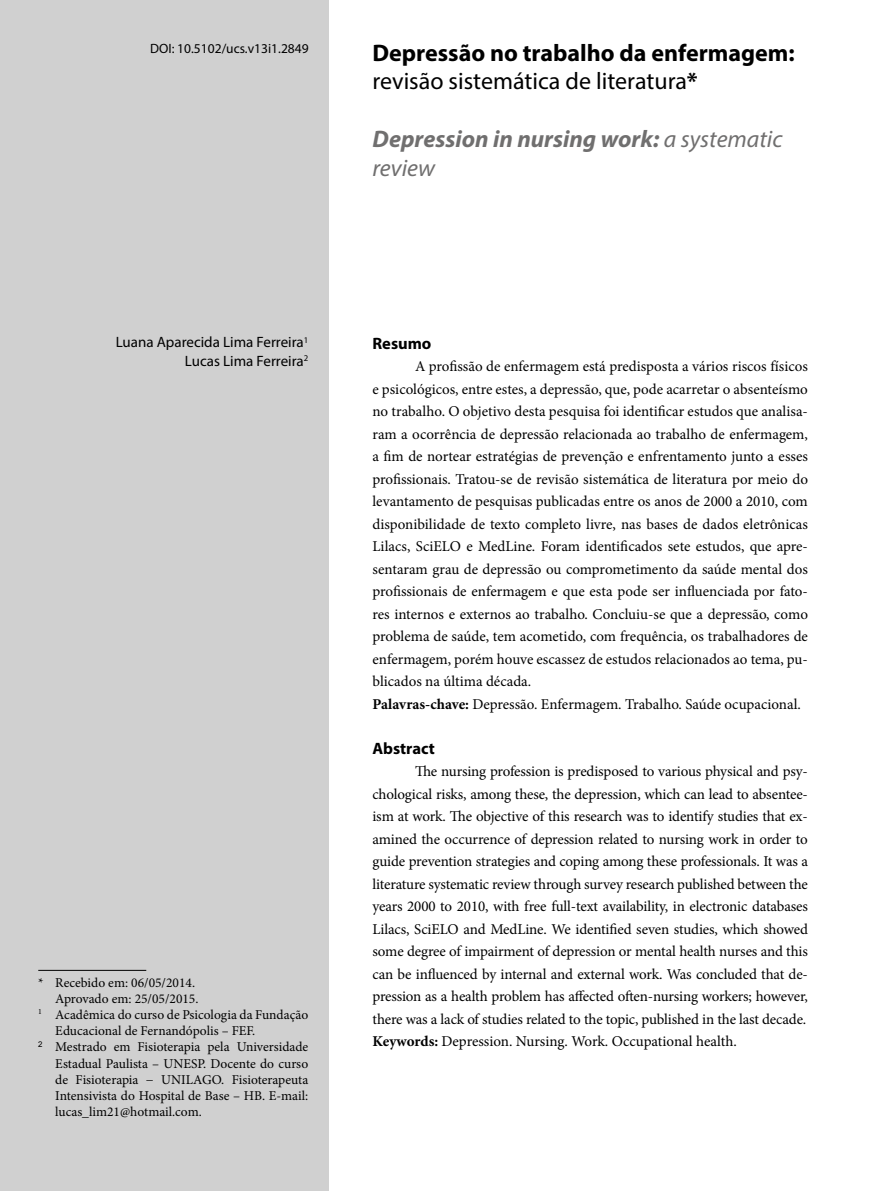
<style>
.page{position:relative;width:893px;height:1191px;background:#fff}
.page>*{position:absolute;margin:0;border:0;box-sizing:border-box;transform-origin:0 0}
.t1{font:700 24px/28.8px "Myriad Pro";color:#000}
.t2{font:italic 700 24px/28.8px "Myriad Pro";color:#706f6f}
.t3{font:700 16.5px "Myriad Pro";color:#000}
.t4{font:15px/22.5px "Minion Pro";color:#000}
.t5{font:15px/18px "Myriad Pro";color:#000;text-align:right}
.t6{font:13.5px "Minion Pro";color:#000}
.t7{font:13.5px "Myriad Pro";color:#000}
.s1{font-weight:400}
.s2{font-weight:700}
</style>
<div class="page">
<div style="left:0;top:0;width:329px;height:1191px;background:#d0d0d0"></div>
<hr style="left:38px;top:970px;width:108px;height:1px;background:#000">
<p class="t7" style="left:150px;top:40px;width:160px">DOI: 10.5102/ucs.v13i1.2849</p>
<h1 class="t1" style="left:372px;top:37px;width:424px">Depressão no trabalho da enfermagem: <span class="s1">revisão sistemática de literatura</span>*</h1>
<h1 class="t2" style="left:372px;top:124px;width:412px">Depression in nursing work: <span class="s1">a systematic review</span></h1>
<p class="t5" style="left:116px;top:333px;width:194px">Luana Aparecida Lima Ferreira<sup>1<br></sup>Lucas Lima Ferreira<sup>2</sup></p>
<p class="t6" style="left:38px;top:973px;width:158px">* Recebido em: 06/05/2014.</p>
<p class="t6" style="left:55px;top:989px;width:145px">Aprovado em: 25/05/2015.</p>
<p class="t6" style="left:38px;top:1005px;width:271px"><sup>1</sup> Acadêmica do curso de Psicologia da Fundação</p>
<p class="t6" style="left:55px;top:1021px;width:202px">Educacional de Fernandópolis – FEF.</p>
<p class="t6" style="left:38px;top:1038px;width:271px"><sup>2</sup> Mestrado em Fisioterapia pela Universidade</p>
<p class="t6" style="left:55px;top:1054px;width:254px">Estadual Paulista – UNESP. Docente do curso</p>
<p class="t6" style="left:55px;top:1070px;width:254px">de Fisioterapia − UNILAGO. Fisioterapeuta</p>
<p class="t6" style="left:55px;top:1086px;width:255px">Intensivista do Hospital de Base – HB. E-mail:</p>
<p class="t6" style="left:55px;top:1102px;width:148px">lucas_lim21@hotmail.com.</p>
<p class="t3" style="left:372px;top:332px;width:60px">Resumo</p>
<p class="t4" style="left:372px;top:355px;width:437px;text-indent:43px">A profissão de enfermagem está predisposta a vários riscos físicos e psicológicos, entre estes, a depressão, que, pode acarretar o absenteísmo no trabalho. O objetivo desta pesquisa foi identificar estudos que analisa&shy;ram a ocorrência de depressão relacionada ao trabalho de enfermagem, a fim de nortear estratégias de prevenção e enfrentamento junto a esses profissionais. Tratou-se de revisão sistemática de literatura por meio do levantamento de pesquisas publicadas entre os anos de 2000 a 2010, com disponibilidade de texto completo livre, nas bases de dados eletrônicas Lilacs, SciELO e MedLine. Foram identificados sete estudos, que apre&shy;sentaram grau de depressão ou comprometimento da saúde mental dos profissionais de enfermagem e que esta pode ser influenciada por fato&shy;res internos e externos ao trabalho. Concluiu-se que a depressão, como problema de saúde, tem acometido, com frequência, os trabalhadores de enfermagem, porém houve escassez de estudos relacionados ao tema, pu&shy;blicados na última década.<br><span class="s2">Palavras-chave:</span> Depressão. Enfermagem. Trabalho. Saúde ocupacional.</p>
<p class="t3" style="left:372px;top:737px;width:64px">Abstract</p>
<p class="t4" style="left:372px;top:760px;width:437px;text-align:justify;text-indent:43px">The nursing profession is predisposed to various physical and psy&shy;chological risks, among these, the depression, which can lead to absentee&shy;ism at work. The objective of this research was to identify studies that ex&shy;amined the occurrence of depression related to nursing work in order to guide prevention strategies and coping among these professionals. It was a literature systematic review through survey research published between the years 2000 to 2010, with free full-text availability, in electronic databases Lilacs, SciELO and MedLine. We identified seven studies, which showed some degree of impairment of depression or mental health nurses and this can be influenced by internal and external work. Was concluded that de&shy;pression as a health problem has affected often-nursing workers; however, there was a lack of studies related to the topic, published in the last decade.<br><span class="s2">Keywords:</span> Depression. Nursing. Work. Occupational health.</p>
</div>
